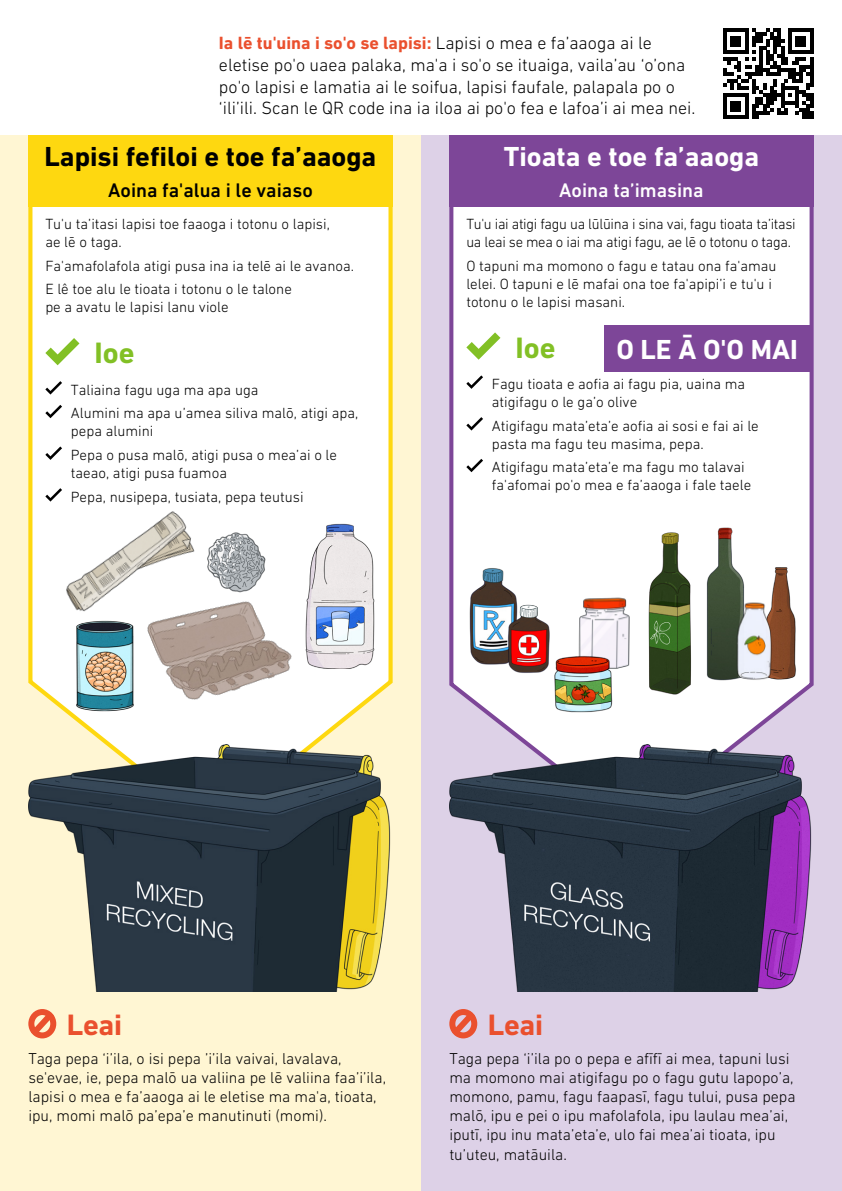
<style>
.page{position:relative;width:842px;height:1191px;background:#fff}
.page>*{position:absolute;margin:0;border:0;box-sizing:border-box;transform-origin:0 0}
.Headline_1{font:700 30px "DIN Next LT Pro";letter-spacing:-.01em;color:#ea502e}
.Headline_1-2{font:700 30px "DIN Next LT Pro";color:#82c025}
.Body_Med{font:700 28px "DIN Next LT Pro";color:#fff}
.Body_Med-2{font:700 28px "DIN Next LT Pro";color:#000}
.Body_Med-3{font:500 20px "DIN Next LT Pro";color:#000}
.Body_Med-4{font:500 20px "DIN Next LT Pro";color:#fff}
.CTA{font:300 18px/21.6px "DIN Next LT Pro";color:#000}
.Body{font:300 16px/19.2px "DIN Next LT Pro";color:#000}
.Body-2{font:300 15px/18px "DIN Next LT Pro";color:#000}
.Body-3{font:300 15px/18px "DIN Next LT Pro";letter-spacing:-.02em;color:#000}
.s1{font-weight:700;color:#ea502e}
</style>
<div class="page">
<div style="left:421px;top:135px;width:421px;height:1056px;background:#ddd1e7"></div>
<div style="left:0;top:135px;width:421px;height:1056px;background:#fff6d3"></div>
<svg style="left:449px;top:206px;width:365px;height:538px;background:#f9f7fa"></svg>
<svg style="left:28px;top:206px;width:365px;height:538px;background:#fefdf4"></svg>
<svg style="left:28px;top:1009px;width:29px;height:30px"></svg>
<svg style="left:449px;top:1009px;width:29px;height:30px"></svg>
<div style="left:28px;top:135px;width:365px;height:71px;background:#fed810"></div>
<div style="left:449px;top:135px;width:365px;height:71px;background:#7d4698"></div>
<svg style="left:45px;top:338px;width:34px;height:27px"></svg>
<svg style="left:466px;top:332px;width:34px;height:28px"></svg>
<svg style="left:45px;top:381px;width:17px;height:13px"></svg>
<svg style="left:45px;top:405px;width:17px;height:13px"></svg>
<svg style="left:45px;top:446px;width:17px;height:14px"></svg>
<svg style="left:45px;top:488px;width:17px;height:13px"></svg>
<svg style="left:466px;top:375px;width:17px;height:14px"></svg>
<svg style="left:466px;top:417px;width:17px;height:13px"></svg>
<svg style="left:466px;top:459px;width:17px;height:13px"></svg>
<img style="left:636px;top:523px;width:68px;height:171px">
<img style="left:702px;top:524px;width:45px;height:160px">
<img style="left:749px;top:556px;width:65px;height:136px">
<img style="left:730px;top:592px;width:48px;height:92px">
<img style="left:570px;top:586px;width:71px;height:96px">
<img style="left:547px;top:653px;width:72px;height:61px">
<img style="left:467px;top:565px;width:55px;height:102px">
<img style="left:503px;top:594px;width:51px;height:82px">
<img style="left:47px;top:500px;width:155px;height:118px">
<img style="left:297px;top:519px;width:84px;height:149px">
<img style="left:68px;top:612px;width:74px;height:110px">
<img style="left:146px;top:599px;width:157px;height:106px">
<img style="left:199px;top:529px;width:82px;height:71px">
<svg style="left:723px;top:28px;width:91px;height:91px"></svg>
<svg style="left:723px;top:29px;width:90px;height:90px"></svg>
<img style="left:28px;top:744px;width:363px;height:247px">
<img style="left:449px;top:744px;width:363px;height:247px">
<div style="left:604px;top:325px;width:206px;height:46px;background:#7d4698"></div>
<p class="CTA" style="left:219px;top:32px;width:478px"><span class="s1">Ia lē tu'uina i so'o se lapisi:</span> Lapisi o mea e fa’aaoga ai le eletise po'o uaea palaka, ma'a i so'o se ituaiga, vaila’au ‘o’ona po'o lapisi e lamatia ai le soifua, lapisi faufale, palapala po o ‘ili’ili. Scan le QR code ina ia iloa ai po'o fea e lafoa’i ai mea nei.</p>
<p class="Body_Med-2" style="left:45px;top:140px;width:333px">Lapisi fefiloi e toe fa’aaoga</p>
<p class="Body_Med-3" style="left:108px;top:178px;width:206px">Aoina fa'alua i le vaiaso</p>
<p class="Body_Med" style="left:504px;top:140px;width:257px">Tioata e toe fa’aaoga</p>
<p class="Body_Med-4" style="left:559px;top:178px;width:146px">Aoina ta’imasina</p>
<p class="Body-2" style="left:45px;top:215px;width:286px">Tu'u ta’itasi lapisi toe faaoga i totonu o lapisi, ae lē o taga.</p>
<p class="Body-2" style="left:45px;top:256px;width:310px">Fa'amafolafola atigi pusa ina ia telē ai le avanoa.</p>
<p class="Body-2" style="left:45px;top:280px;width:248px">E lê toe alu le tioata i totonu o le talone pe a avatu le lapisi lanu viole</p>
<p class="Headline_1-2" style="left:94px;top:335px;width:42px">Ioe</p>
<p class="Headline_1-2" style="left:515px;top:330px;width:42px">Ioe</p>
<p class="Body-2" style="left:71px;top:380px;width:189px">Taliaina fagu uga ma apa uga</p>
<p class="Body-2" style="left:71px;top:404px;width:289px">Alumini ma apa u’amea siliva malō, atigi apa, pepa alumini</p>
<p class="Body-2" style="left:71px;top:445px;width:268px">Pepa o pusa malō, atigi pusa o mea’ai o le taeao, atigi pusa fuamoa</p>
<p class="Body-2" style="left:71px;top:487px;width:234px">Pepa, nusipepa, tusiata, pepa teutusi</p>
<p class="Body-3" style="left:466px;top:215px;width:331px">Tu'u iai atigi fagu ua lūlūina i sina vai, fagu tioata ta’itasi ua leai se mea o iai ma atigi fagu, ae lē o totonu o taga.</p>
<p class="Body-2" style="left:466px;top:256px;width:312px">O tapuni ma momono o fagu e tatau ona fa'amau lelei. O tapuni e lē mafai ona toe fa'apipi’i e tu'u i totonu o le lapisi masani.</p>
<p class="Body_Med" style="left:616px;top:333px;width:183px">O LE Ā O'O MAI</p>
<p class="Body-2" style="left:492px;top:374px;width:255px">Fagu tioata e aofia ai fagu pia, uaina ma atigifagu o le ga’o olive</p>
<p class="Body-2" style="left:492px;top:416px;width:268px">Atigifagu mata’eta’e aofia ai sosi e fai ai le pasta ma fagu teu masima, pepa.</p>
<p class="Body-2" style="left:492px;top:458px;width:261px">Atigifagu mata’eta’e ma fagu mo talavai fa'afomai po'o mea e fa’aaoga i fale taele</p>
<p class="Headline_1" style="left:67px;top:1007px;width:57px">Leai</p>
<p class="Headline_1" style="left:488px;top:1007px;width:57px">Leai</p>
<p class="Body" style="left:28px;top:1048px;width:359px">Taga pepa ‘i’ila, o isi pepa ’i’ila vaivai, lavalava, se'evae, ie, pepa malō ua valiina pe lē valiina faa’i’ila, lapisi o mea e fa’aaoga ai le eletise ma ma'a, tioata, ipu, momi malō pa’epa’e manutinuti (momi).</p>
<p class="Body" style="left:449px;top:1048px;width:348px">Taga pepa ‘i’ila po o pepa e afīfī ai mea, tapuni lusi ma momono mai atigifagu po o fagu gutu lapopo’a, momono, pamu, fagu faapasī, fagu tului, pusa pepa malō, ipu e pei o ipu mafolafola, ipu laulau mea’ai, iputī, ipu inu mata’eta’e, ulo fai mea’ai tioata, ipu tu’uteu, matāuila.</p>
</div>
